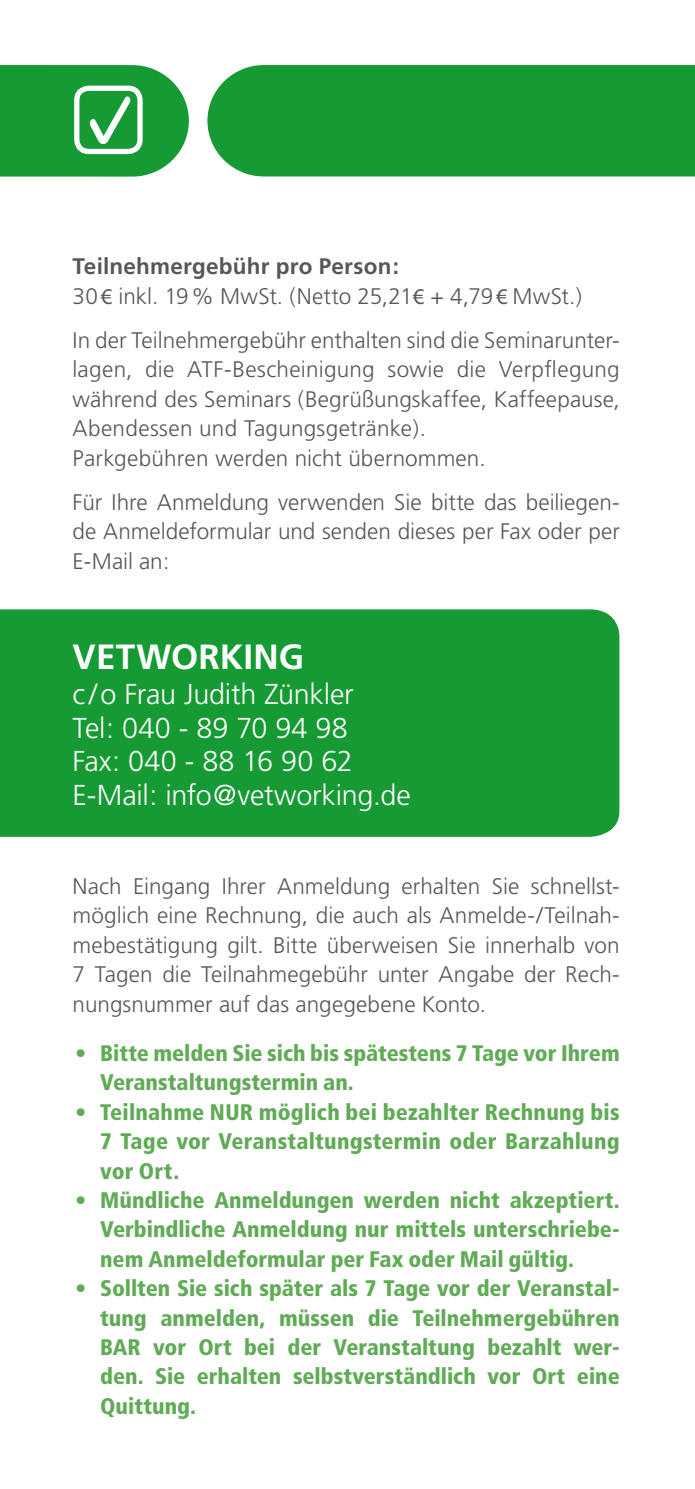
<style>
.page{position:relative;width:695px;height:1489px;background:#fff}
.page>*{position:absolute;margin:0;border:0;box-sizing:border-box;transform-origin:0 0}
.t1{font:700 35px "Frutiger";letter-spacing:.005em;color:#fff}
.t2{font:300 28.75px/33.8px "Frutiger";letter-spacing:-.01em;color:#fff}
.t3{font:300 22.5px/29.5px "Frutiger";letter-spacing:.005em;color:#575756}
.t4{font:900 condensed 22.5px/29.5px "Frutiger";color:#60ab55;text-align:justify}
.s1{font-weight:700}
.s2{font-family:"Myriad Pro";font-weight:400}
</style>
<div class="page">
<svg style="left:0;top:65px;width:189px;height:112px"></svg>
<div style="left:74px;top:86px;width:69px;height:68px;border:5px solid #fff;border-radius:12px"></div>
<div style="left:207px;top:65px;width:487px;height:111px;background:#159a34"></div>
<div style="left:0;top:609px;width:619px;height:227px;background:#159a34"></div>
<p class="t3" style="left:73px;top:251px;width:510px"><span class="s1">Teilnehmergebühr pro Person:<br></span>30<span class="s2">€</span> inkl. 19% MwSt. (Netto 25,21<span class="s2">€</span> + 4,79<span class="s2">€</span> MwSt.)</p>
<p class="t3" style="left:73px;top:325px;width:548px">In der Teilnehmergebühr enthalten sind die Seminarunter&shy;lagen, die ATF-Bescheinigung sowie die Verpflegung während des Seminars (Begrüßungskaffee, Kaffeepause, Abendessen und Tagungsgetränke).<br>Parkgebühren werden nicht übernommen.</p>
<p class="t3" style="left:73px;top:487px;width:548px;text-align:justify">Für Ihre Anmeldung verwenden Sie bitte das beiliegen&shy;de Anmeldeformular und senden dieses per Fax oder per E-Mail an:</p>
<h1 class="t1" style="left:73px;top:636px;width:233px">VETWORKING</h1>
<p class="t2" style="left:73px;top:677px;width:339px">c /o Frau Judith Zünkler<br>Tel: 040 - 89 70 94 98<br>Fax: 040 - 88 16 90 62<br>E-Mail: info@vetworking.de</p>
<p class="t3" style="left:73px;top:871px;width:548px;text-align:justify">Nach Eingang Ihrer Anmeldung erhalten Sie schnellst&shy;möglich eine Rechnung, die auch als Anmelde-/Teilnah&shy;mebestätigung gilt. Bitte überweisen Sie innerhalb von 7 Tagen die Teilnahmegebühr unter Angabe der Rech&shy;nungsnummer auf das angegebene Konto.</p>
<p class="t4" style="left:100px;top:1038px;width:521px;text-indent:-25px">• Bitte melden Sie sich bis spätestens 7 Tage vor Ihrem<br>Veranstaltungstermin an.</p>
<p class="t4" style="left:100px;top:1097px;width:521px;text-indent:-25px">• Teilnahme NUR möglich bei bezahlter Rechnung bis 7 Tage vor Veranstaltungstermin oder Barzahlung vor Ort.</p>
<p class="t4" style="left:100px;top:1185px;width:521px;text-indent:-25px">• Mündliche Anmeldungen werden nicht akzeptiert.<br>Verbindliche Anmeldung nur mittels unterschriebe&shy;nem Anmeldeformular per Fax oder Mail gültig.</p>
<p class="t4" style="left:100px;top:1273px;width:521px;text-indent:-25px">• Sollten Sie sich später als 7 Tage vor der Veranstal&shy;tung anmelden, müssen die Teilnehmergebühren BAR vor Ort bei der Veranstaltung bezahlt wer&shy;den. Sie erhalten selbstverständlich vor Ort eine Quittung.</p>
</div>
